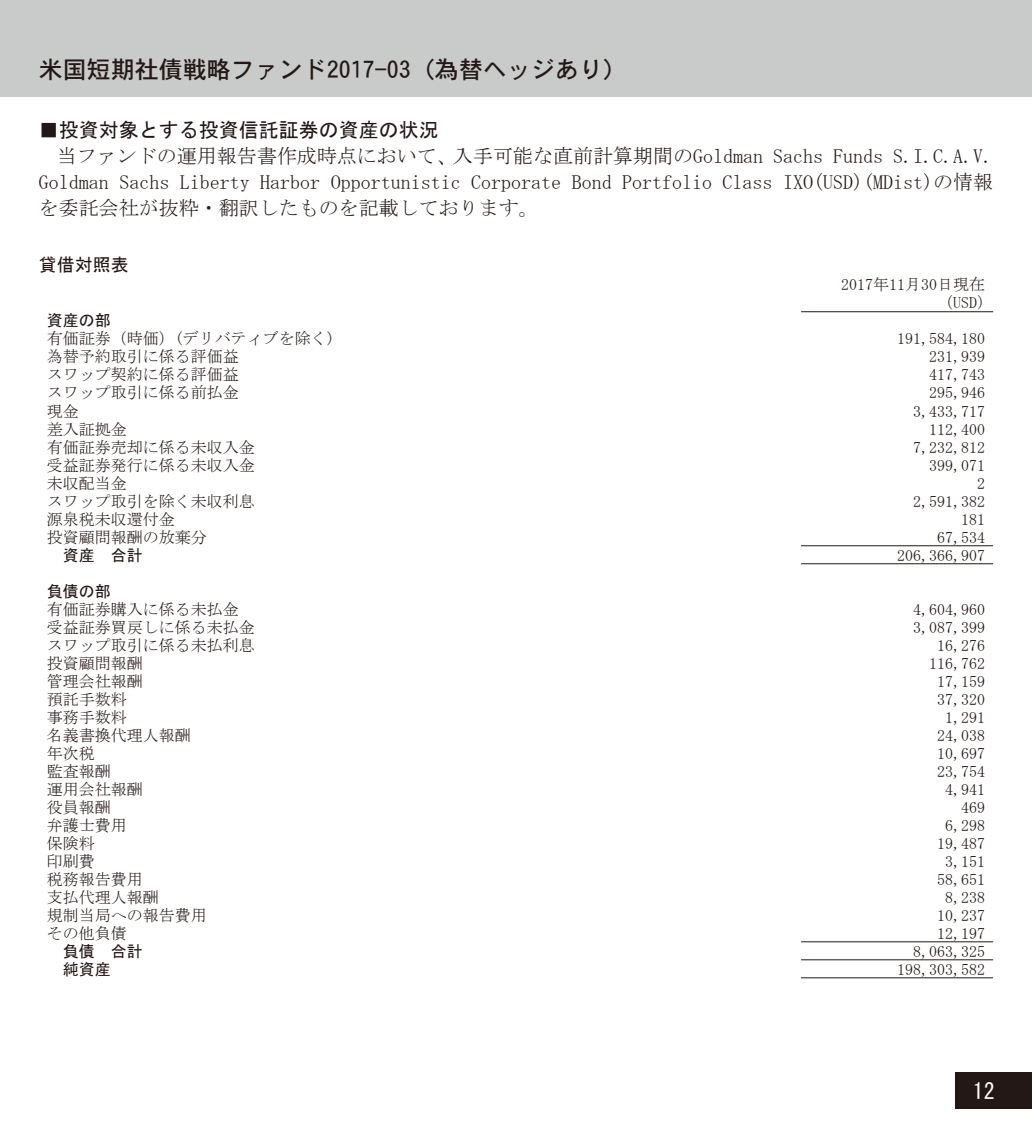
<style>
.page{position:relative;width:1032px;height:1134px;background:#fff}
.page>*{position:absolute;margin:0;border:0;box-sizing:border-box;transform-origin:0 0}
.t1{font:24px "DFHS Gothic W5 WIN RKSJ H";color:#231815}
.t2{font:22px "MS Gothic";color:#fff}
.t3{font:20px/26px "MS Mincho";color:#231815;text-align:justify}
.t4{font:20px "MS Gothic";color:#231815}
.t5{font:18px "MS Gothic";color:#231815}
.t6{font:16px/17.8px "MS Mincho";color:#231815}
.t7{font:16px "MS Gothic";color:#231815}
</style>
<div class="page">
<div style="left:0;top:0;width:1032px;height:96px;background:#c9caca"></div>
<div style="left:956px;top:1072px;width:76px;height:36px;background:#231815"></div>
<hr style="left:801px;top:545px;width:192px;height:1px;background:#231815">
<hr style="left:801px;top:563px;width:192px;height:1px;background:#231815">
<hr style="left:801px;top:941px;width:192px;height:1px;background:#231815">
<hr style="left:801px;top:959px;width:192px;height:1px;background:#231815">
<hr style="left:801px;top:311px;width:192px;height:1px;background:#231815">
<hr style="left:801px;top:977px;width:192px;height:1px;background:#231815">
<h1 class="t1" style="left:39px;top:57px;width:589px">米国短期社債戦略ファンド2017-03（為替ヘッジあり）</h1>
<p class="t4" style="left:39px;top:120px;width:401px">■投資対象とする投資信託証券の資産の状況</p>
<p class="t3" style="left:39px;top:143px;width:955px;text-indent:18px">当ファンドの運用報告書作成時点において、入手可能な直前計算期間のGoldman Sachs Funds S.I.C.A.V.<br>Goldman Sachs Liberty Harbor Opportunistic Corporate Bond Portfolio Class IXO(USD)(MDist)の情報を委託会社が抜粋・翻訳したものを記載しております。</p>
<p class="t5" style="left:39px;top:256px;width:91px">貸借対照表</p>
<p class="t6" style="left:937px;top:276px;width:57px;text-indent:-96px">2017年11月30日現在（USD）</p>
<p class="t7" style="left:47px;top:313px;width:65px">資産の部</p>
<p class="t6" style="left:47px;top:330px;width:289px">有価証券（時価）(デリバティブを除く)</p>
<p class="t6" style="left:897px;top:330px;width:89px">191,584,180</p>
<p class="t6" style="left:47px;top:348px;width:193px">為替予約取引に係る評価益</p>
<p class="t6" style="left:929px;top:348px;width:57px">231,939</p>
<p class="t6" style="left:47px;top:366px;width:193px">スワップ契約に係る評価益</p>
<p class="t6" style="left:929px;top:366px;width:57px">417,743</p>
<p class="t6" style="left:47px;top:384px;width:193px">スワップ取引に係る前払金</p>
<p class="t6" style="left:929px;top:384px;width:57px">295,946</p>
<p class="t6" style="left:47px;top:402px;width:33px">現金</p>
<p class="t6" style="left:913px;top:402px;width:73px">3,433,717</p>
<p class="t6" style="left:47px;top:420px;width:81px">差入証拠金</p>
<p class="t6" style="left:929px;top:420px;width:57px">112,400</p>
<p class="t6" style="left:47px;top:438px;width:209px">有価証券売却に係る未収入金</p>
<p class="t6" style="left:913px;top:438px;width:73px">7,232,812</p>
<p class="t6" style="left:47px;top:456px;width:209px">受益証券発行に係る未収入金</p>
<p class="t6" style="left:929px;top:456px;width:57px">399,071</p>
<p class="t6" style="left:47px;top:474px;width:81px">未収配当金</p>
<p class="t6" style="left:977px;top:474px;width:9px">2</p>
<p class="t6" style="left:47px;top:492px;width:209px">スワップ取引を除く未収利息</p>
<p class="t6" style="left:913px;top:492px;width:73px">2,591,382</p>
<p class="t6" style="left:47px;top:510px;width:129px">源泉税未収還付金</p>
<p class="t6" style="left:961px;top:510px;width:25px">181</p>
<p class="t6" style="left:47px;top:528px;width:161px">投資顧問報酬の放棄分</p>
<p class="t6" style="left:937px;top:528px;width:49px">67,534</p>
<p class="t7" style="left:63px;top:547px;width:81px">資産　合計</p>
<p class="t6" style="left:897px;top:546px;width:89px">206,366,907</p>
<p class="t7" style="left:47px;top:583px;width:65px">負債の部</p>
<p class="t6" style="left:47px;top:600px;width:193px">有価証券購入に係る未払金</p>
<p class="t6" style="left:913px;top:600px;width:73px">4,604,960</p>
<p class="t6" style="left:47px;top:618px;width:209px">受益証券買戻しに係る未払金</p>
<p class="t6" style="left:913px;top:618px;width:73px">3,087,399</p>
<p class="t6" style="left:47px;top:636px;width:209px">スワップ取引に係る未払利息</p>
<p class="t6" style="left:937px;top:636px;width:49px">16,276</p>
<p class="t6" style="left:47px;top:654px;width:97px">投資顧問報酬</p>
<p class="t6" style="left:929px;top:654px;width:57px">116,762</p>
<p class="t6" style="left:47px;top:672px;width:97px">管理会社報酬</p>
<p class="t6" style="left:937px;top:672px;width:49px">17,159</p>
<p class="t6" style="left:47px;top:690px;width:81px">預託手数料</p>
<p class="t6" style="left:937px;top:690px;width:49px">37,320</p>
<p class="t6" style="left:47px;top:708px;width:81px">事務手数料</p>
<p class="t6" style="left:945px;top:708px;width:41px">1,291</p>
<p class="t6" style="left:47px;top:726px;width:145px">名義書換代理人報酬</p>
<p class="t6" style="left:937px;top:726px;width:49px">24,038</p>
<p class="t6" style="left:47px;top:744px;width:49px">年次税</p>
<p class="t6" style="left:937px;top:744px;width:49px">10,697</p>
<p class="t6" style="left:47px;top:762px;width:65px">監査報酬</p>
<p class="t6" style="left:937px;top:762px;width:49px">23,754</p>
<p class="t6" style="left:47px;top:780px;width:97px">運用会社報酬</p>
<p class="t6" style="left:945px;top:780px;width:41px">4,941</p>
<p class="t6" style="left:47px;top:798px;width:65px">役員報酬</p>
<p class="t6" style="left:961px;top:798px;width:25px">469</p>
<p class="t6" style="left:47px;top:816px;width:81px">弁護士費用</p>
<p class="t6" style="left:945px;top:816px;width:41px">6,298</p>
<p class="t6" style="left:47px;top:834px;width:49px">保険料</p>
<p class="t6" style="left:937px;top:834px;width:49px">19,487</p>
<p class="t6" style="left:47px;top:852px;width:49px">印刷費</p>
<p class="t6" style="left:945px;top:852px;width:41px">3,151</p>
<p class="t6" style="left:47px;top:870px;width:97px">税務報告費用</p>
<p class="t6" style="left:937px;top:870px;width:49px">58,651</p>
<p class="t6" style="left:47px;top:888px;width:113px">支払代理人報酬</p>
<p class="t6" style="left:945px;top:888px;width:41px">8,238</p>
<p class="t6" style="left:47px;top:906px;width:161px">規制当局への報告費用</p>
<p class="t6" style="left:937px;top:906px;width:49px">10,237</p>
<p class="t6" style="left:47px;top:924px;width:81px">その他負債</p>
<p class="t6" style="left:937px;top:924px;width:49px">12,197</p>
<p class="t7" style="left:63px;top:943px;width:81px">負債　合計</p>
<p class="t6" style="left:913px;top:942px;width:73px">8,063,325</p>
<p class="t7" style="left:63px;top:961px;width:49px">純資産</p>
<p class="t6" style="left:897px;top:960px;width:89px">198,303,582</p>
<h2 class="t2" style="left:973px;top:1080px;width:23px">12</h2>
</div>
